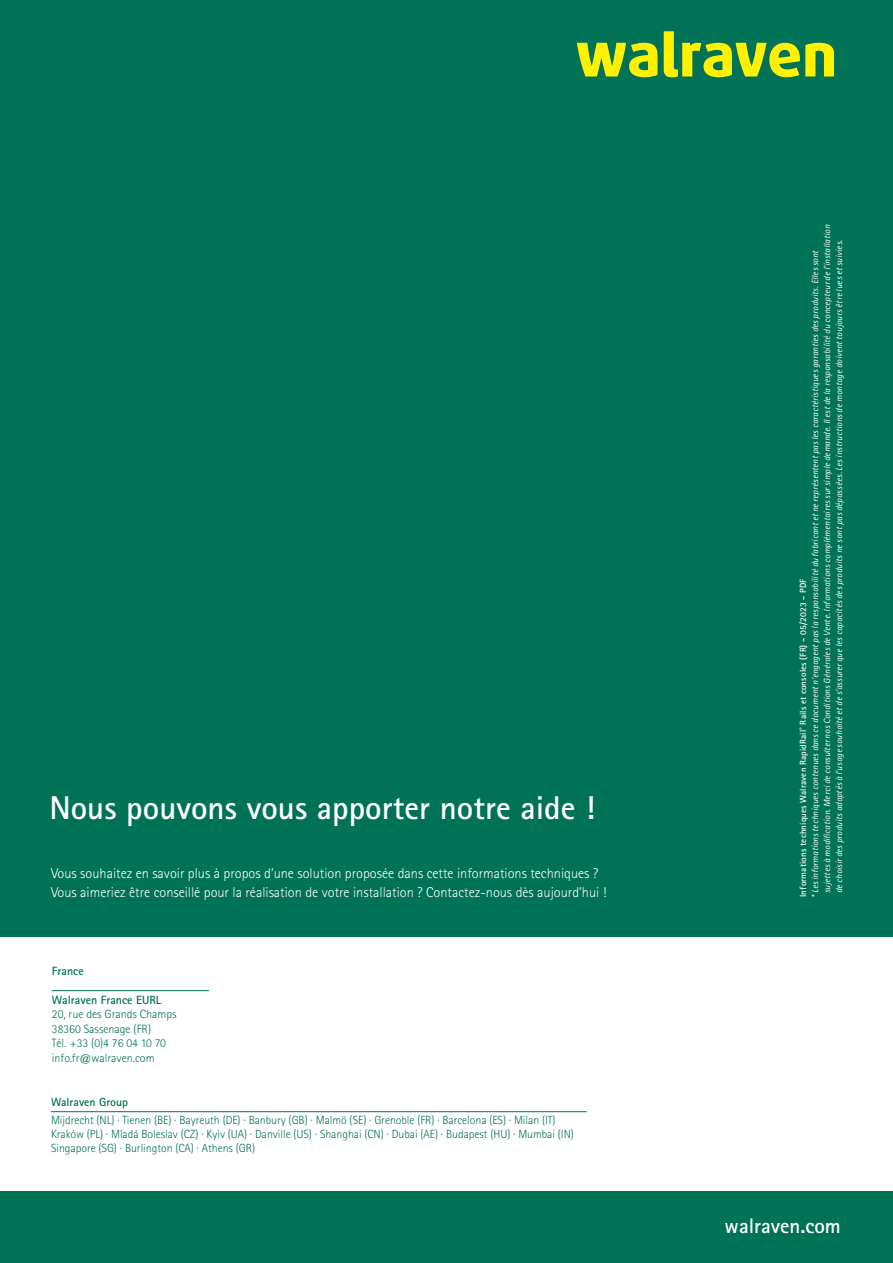
<style>
.page{position:relative;width:893px;height:1263px;background:#007255}
.page>*{position:absolute;margin:0;border:0;box-sizing:border-box;transform-origin:0 0}
.t1{font:700 33px "Rotis Sans Serif Std";color:#fff}
.t2{font:700 21px "Rotis Sans Serif Std";color:#fff}
.t3{font:300 14.25px/19.5px "Rotis Sans Serif Std";color:#fff}
.t4{font:300 12px/14.4px "Rotis Sans Serif Std";color:#007255}
.t5{font:700 12px "Rotis Sans Serif Std";color:#007255}
.t6{font:300 11.85px/14.2px "Rotis Sans Serif Std";letter-spacing:-.005em;color:#007255}
.t7{font:700 11.85px "Rotis Sans Serif Std";color:#007255}
.t8{font:italic 9px/12px "Rotis Sans Serif Std";letter-spacing:.01em;color:#fff}
.t9{font:700 9px "Rotis Sans Serif Std";letter-spacing:.015em;color:#fff}
</style>
<div class="page">
<div style="left:0;top:937px;width:893px;height:253px;background:#fff"></div>
<svg style="left:664px;top:31px;width:170px;height:46px"></svg>
<svg style="left:577px;top:43px;width:80px;height:34px"></svg>
<hr style="left:51px;top:1111px;width:536px;height:1px;background:#007255">
<hr style="left:52px;top:990px;width:157px;height:1px;background:#007255">
<h1 class="t1" style="left:49px;top:787px;width:547px">Nous pouvons vous apporter notre aide !</h1>
<h3 class="t3" style="left:51px;top:863px;width:557px">Vous souhaitez en savoir plus à propos d’une solution proposée dans cette informations techniques ?<br>Vous aimeriez être conseillé pour la réalisation de votre installation ? Contactez-nous dès aujourd’hui !</h3>
<h3 class="t5" style="left:52px;top:963px;width:33px">France</h3>
<h3 class="t5" style="left:52px;top:992px;width:111px">Walraven France EURL</h3>
<h3 class="t4" style="left:52px;top:1007px;width:126px">20, rue des Grands Champs<br>38360 Sassenage (FR)<br>Tél. +33 (0)4 76 04 10 70 info.fr@walraven.com</h3>
<h3 class="t7" style="left:51px;top:1095px;width:79px">Walraven Group</h3>
<p class="t6" style="left:51px;top:1113px;width:524px">Mijdrecht (NL) · Tienen (BE) · Bayreuth (DE) · Banbury (GB) · Malmö (SE) · Grenoble (FR) · Barcelona (ES) · Milan (IT)<br>Kraków (PL) · Mladá Boleslav (CZ) · Kyiv (UA) · Danville (US) · Shanghai (CN) · Dubai (AE) · Budapest (HU) · Mumbai (IN)<br>Singapore (SG) · Burlington (CA) · Athens (GR)</p>
<p class="t8" style="left:809px;top:893px;width:670px;text-indent:-5px;rotate:-90deg">* Les informations techniques contenues dans ce document n’engagent pas la responsabilité du fabricant et ne représentent pas les caractéristiques garanties des produits. Elles sont sujettes à modi cation. Merci de consulter nos Conditions Générales de Vente. Informations complémentaires sur simple demande. Il est de la responsabilité du concepteur de l’installation de choisir des produits adaptés à l’usage souhaité et de s’assurer que les capacités des produits ne sont pas dépassées. Les instructions de montage doivent toujours être lues et suivies.</p>
<p class="t9" style="left:797px;top:897px;width:320px;rotate:-90deg">Informations techniques Walraven RapidRail<sup>®</sup> Rails et consoles (FR) - 05/2023 - PDF</p>
<h2 class="t2" style="left:725px;top:1212px;width:118px">walraven.com</h2>
</div>
